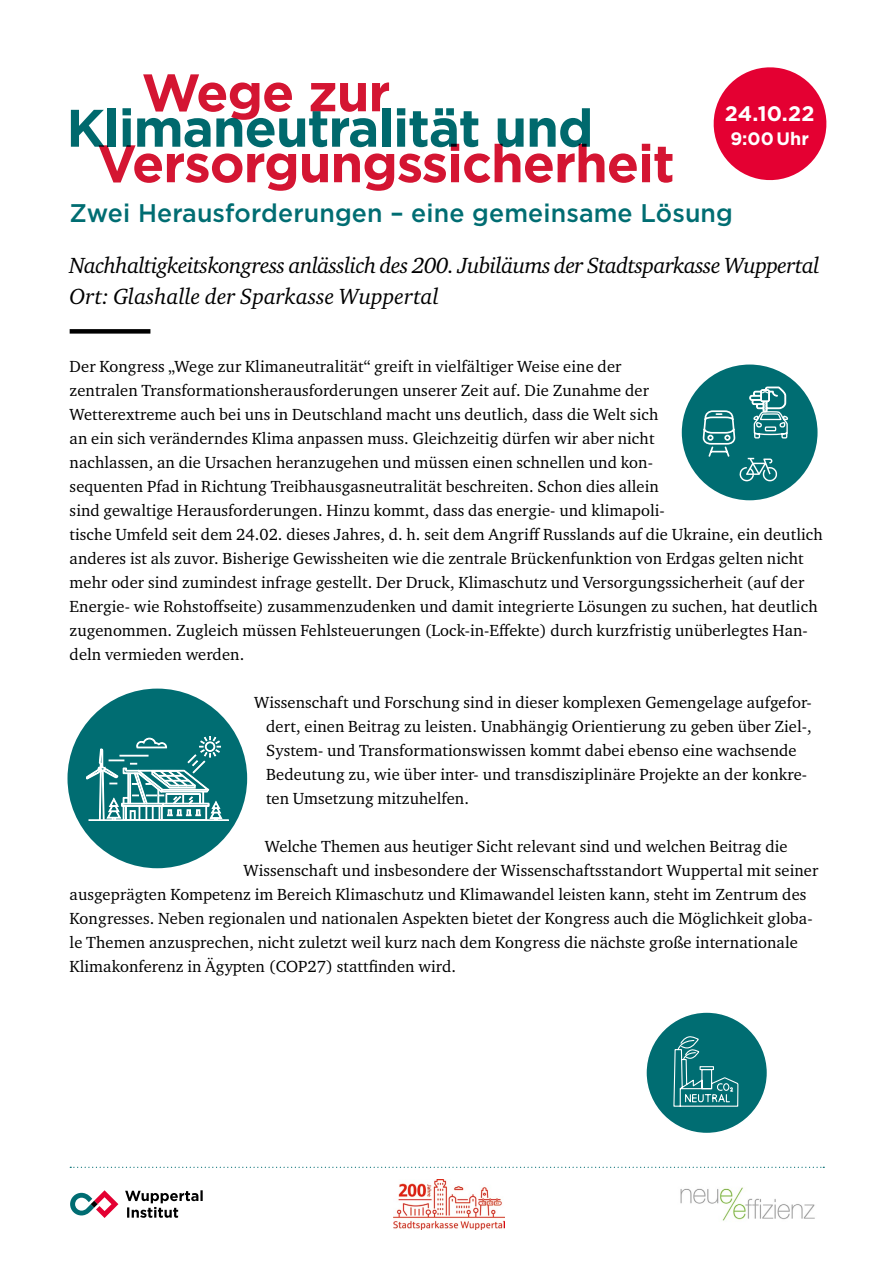
<style>
.page{position:relative;width:893px;height:1263px;background:#fff}
.page>*{position:absolute;margin:0;border:0;box-sizing:border-box;transform-origin:0 0}
.t1{font:700 52.65px/70.9px "Gotham";letter-spacing:-.02em;color:#d41532}
.t2{font:700 52.65px "Gotham";letter-spacing:-.02em;color:#00696d}
.t3{font:500 25.5px "Gotham";letter-spacing:.005em;color:#006d72}
.t4{font:italic 22.5px/31px "Charter ITC Pro";letter-spacing:-.025em;color:#000}
.t5{font:700 21px "Gotham";color:#fff}
.t6{font:700 18px "Gotham";color:#fff}
.t7{font:16.5px/24px "Charter ITC Pro";letter-spacing:.005em;color:#000}
</style>
<div class="page">
<img style="left:680px;top:1187px;width:135px;height:34px">
<svg style="left:125px;top:1190px;width:78px;height:28px"></svg>
<svg style="left:70px;top:1190px;width:48px;height:28px"></svg>
<img style="left:394px;top:1179px;width:111px;height:51px">
<svg style="left:70px;top:1167px;width:754px;height:1px"></svg>
<div style="left:70px;top:329px;width:80px;height:5px;background:#000"></div>
<svg style="left:713px;top:67px;width:114px;height:114px"></svg>
<div style="left:67px;top:689px;width:180px;height:179px;background:#006d72;border-radius:50%"></div>
<div style="left:89px;top:819px;width:140px;height:2px;border:1px solid #fff"></div>
<svg style="left:86px;top:736px;width:136px;height:85px"></svg>
<div style="left:682px;top:365px;width:135px;height:135px;background:#006d72;border-radius:50%"></div>
<svg style="left:703px;top:387px;width:85px;height:94px"></svg>
<div style="left:646px;top:1012px;width:121px;height:121px;background:#006d72;border-radius:50%"></div>
<svg style="left:673px;top:1036px;width:65px;height:71px"></svg>
<div style="left:645px;top:1011px;width:123px;height:123px;border:2px solid #fff;border-radius:50%"></div>
<h1 class="t1" style="left:97px;top:57px;width:579px;text-indent:44px">Wege zur<br>Versorgungssicherheit</h1>
<h1 class="t2" style="left:66px;top:93px;width:528px">Klimaneutralität und</h1>
<p class="t5" style="left:725px;top:100px;width:91px">24.10.22</p>
<p class="t6" style="left:730px;top:127px;width:80px">9:00 Uhr</p>
<h2 class="t3" style="left:70px;top:196px;width:665px">Zwei Herausforderungen – eine gemeinsame Lösung</h2>
<h3 class="t4" style="left:70px;top:250px;width:751px">Nachhaltigkeitskongress anlässlich des 200. Jubiläums der Stadtsparkasse Wuppertal<br>Ort: Glashalle der Sparkasse Wuppertal</h3>
<p class="t7" style="left:70px;top:354px;width:755px">Der Kongress „Wege zur Klimaneutralität“ greift in vielfältiger Weise eine der<br>zentralen Transformationsherausforderungen unserer Zeit auf. Die Zunahme der<br>Wetterextreme auch bei uns in Deutschland macht uns deutlich, dass die Welt sich<br>an ein sich veränderndes Klima anpassen muss. Gleichzeitig dürfen wir aber nicht<br>nachlassen, an die Ursachen heranzugehen und müssen einen schnellen und kon-<br>sequenten Pfad in Richtung Treibhausgasneutralität beschreiten. Schon dies allein<br>sind gewaltige Herausforderungen. Hinzu kommt, dass das energie- und klimapoli-<br>tische Umfeld seit dem 24.02. dieses Jahres, d. h. seit dem Angriff Russlands auf die Ukraine, ein deutlich anderes ist als zuvor. Bisherige Gewissheiten wie die zentrale Brückenfunktion von Erdgas gelten nicht mehr oder sind zumindest infrage gestellt. Der Druck, Klimaschutz und Versorgungssicherheit (auf der Energie- wie Rohstoffseite) zusammenzudenken und damit integrierte Lösungen zu suchen, hat deutlich zugenommen. Zugleich müssen Fehlsteuerungen (Lock-in-Effekte) durch kurzfristig unüberlegtes Han&shy;deln vermieden werden.</p>
<p class="t7" style="left:266px;top:690px;width:547px;text-indent:-12px">Wissenschaft und Forschung sind in dieser komplexen Gemengelage aufgefor&shy;dert, einen Beitrag zu leisten. Unabhängig Orientierung zu geben über Ziel-, System- und Transformationswissen kommt dabei ebenso eine wachsende Bedeutung zu, wie über inter- und transdisziplinäre Projekte an der konkre&shy;ten Umsetzung mitzuhelfen.</p>
<p class="t7" style="left:265px;top:834px;width:524px">Welche Themen aus heutiger Sicht relevant sind und welchen Beitrag die</p>
<p class="t7" style="left:244px;top:858px;width:576px">Wissenschaft und insbesondere der Wissenschaftsstandort Wuppertal mit seiner</p>
<p class="t7" style="left:70px;top:882px;width:738px">ausgeprägten Kompetenz im Bereich Klimaschutz und Klimawandel leisten kann, steht im Zentrum des</p>
<p class="t7" style="left:70px;top:906px;width:744px">Kongresses. Neben regionalen und nationalen Aspekten bietet der Kongress auch die Möglichkeit globa-</p>
<p class="t7" style="left:70px;top:930px;width:730px">le Themen anzusprechen, nicht zuletzt weil kurz nach dem Kongress die nächste große internationale</p>
<p class="t7" style="left:70px;top:954px;width:388px">Klimakonferenz in Ägypten (COP27) stattfinden wird.</p>
</div>
